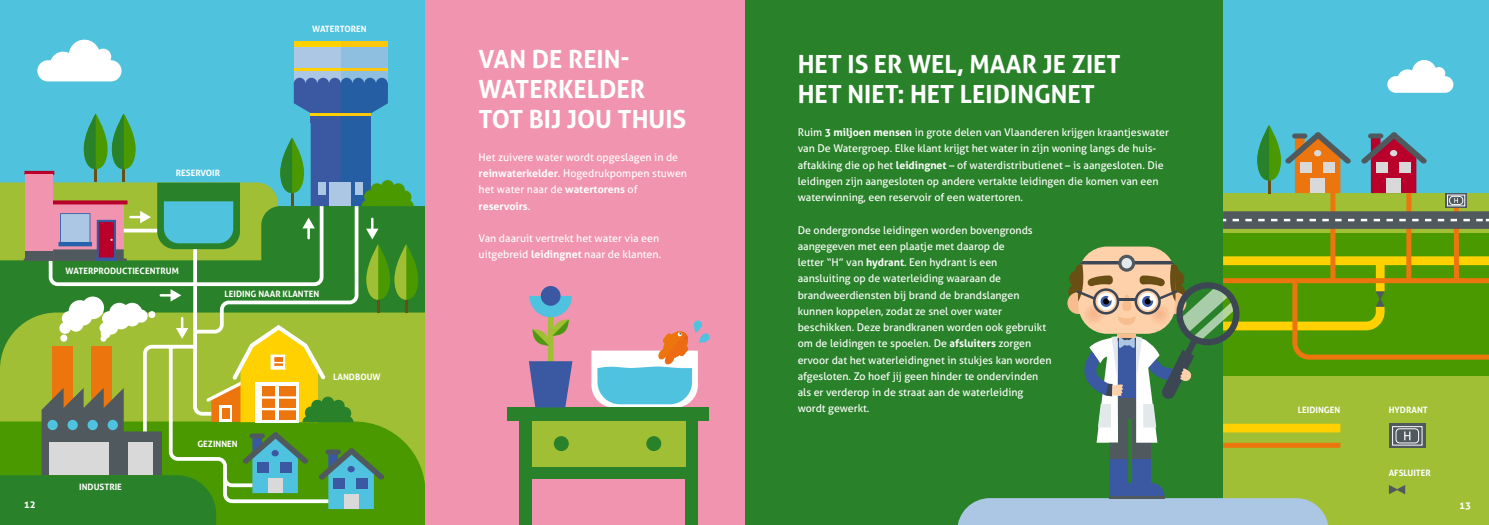
<style>
.page{position:relative;width:1489px;height:525px;background:#fff}
.page>*{position:absolute;margin:0;border:0;box-sizing:border-box;transform-origin:0 0}
.t1{font:700 25px/30px "Aller";color:#fff}
.t2{font:10.62px/16.2px "Aller";color:#fff}
.t3{font:700 10px "Aller";color:#fff}
.t4{font:700 8.75px "Aller";color:#fff}
.s1{font-weight:700}
</style>
<div class="page">
<div style="left:1222px;top:0;width:266px;height:524px;background:#4fc2de"></div>
<div style="left:1222px;top:193px;width:266px;height:331px;background:#a0bf35"></div>
<div style="left:1222px;top:233px;width:266px;height:142px;background:#4a9900"></div>
<svg style="left:1361px;top:132px;width:65px;height:61px"></svg>
<div style="left:1367px;top:133px;width:16px;height:5px;background:#4f595e;border-radius:3px"></div>
<div style="left:1386px;top:178px;width:14px;height:15px;background:#d9d9d9"></div>
<div style="left:1389px;top:150px;width:8px;height:6px;background:#d9d9d9;border-radius:50%"></div>
<div style="left:1375px;top:163px;width:12px;height:10px;background:#d9d9d9"></div>
<div style="left:1398px;top:163px;width:12px;height:10px;background:#d9d9d9"></div>
<div style="left:1406px;top:193px;width:5px;height:87px;background:#ed750d"></div>
<svg style="left:1387px;top:60px;width:66px;height:33px"></svg>
<div style="left:1453px;top:193px;width:5px;height:87px;background:#ed750d"></div>
<svg style="left:1257px;top:125px;width:93px;height:68px"></svg>
<div style="left:1330px;top:192px;width:5px;height:88px;background:#ed750d"></div>
<div style="left:1222px;top:211px;width:266px;height:18px;background:#4f595e"></div>
<svg style="left:1232px;top:219px;width:256px;height:2px"></svg>
<svg style="left:1445px;top:193px;width:21px;height:14px"></svg>
<svg style="left:1446px;top:195px;width:18px;height:11px"></svg>
<svg style="left:1449px;top:196px;width:13px;height:8px"></svg>
<div style="left:1448px;top:196px;width:14px;height:9px;border:1px solid #fff;border-radius:4px"></div>
<svg style="left:1454px;top:198px;width:3px;height:5px"></svg>
<div style="left:0;top:0;width:425px;height:524px;background:#4fc2de"></div>
<div style="left:0;top:312px;width:425px;height:109px;background:#a0bf35"></div>
<svg style="left:384px;top:421px;width:41px;height:103px;fill:#4a9900"></svg>
<div style="left:62px;top:311px;width:15px;height:15px;background:#fff;border-radius:50%"></div>
<div style="left:69px;top:300px;width:22px;height:22px;background:#fff;border-radius:50%"></div>
<div style="left:81px;top:296px;width:23px;height:23px;background:#fff;border-radius:50%"></div>
<div style="left:102px;top:311px;width:15px;height:15px;background:#fff;border-radius:50%"></div>
<div style="left:109px;top:302px;width:20px;height:21px;background:#fff;border-radius:50%"></div>
<div style="left:122px;top:302px;width:20px;height:21px;background:#fff;border-radius:50%"></div>
<svg style="left:141px;top:301px;width:50px;height:17px"></svg>
<hr style="left:377px;top:289px;width:2px;height:23px;background:#694f14">
<hr style="left:405px;top:289px;width:3px;height:23px;background:#694f14">
<svg style="left:191px;top:301px;width:169px;height:17px"></svg>
<div style="left:744px;top:0;width:478px;height:524px;background:#298229"></div>
<div style="left:425px;top:0;width:319px;height:524px;background:#f094b0"></div>
<div style="left:507px;top:407px;width:201px;height:14px;background:#298229"></div>
<div style="left:519px;top:419px;width:13px;height:105px;background:#298229"></div>
<div style="left:685px;top:419px;width:13px;height:105px;background:#298229"></div>
<div style="left:525px;top:465px;width:168px;height:13px;background:#298229"></div>
<div style="left:532px;top:421px;width:153px;height:45px;background:#a0bf35"></div>
<div style="left:554px;top:436px;width:14px;height:15px;background:#298229;border-radius:50%"></div>
<div style="left:646px;top:436px;width:15px;height:15px;background:#298229;border-radius:50%"></div>
<div style="left:548px;top:314px;width:5px;height:53px;background:#a0bf35;border-radius:3px"></div>
<div style="left:540px;top:286px;width:20px;height:19px;background:#3b59a2;border-radius:50%"></div>
<svg style="left:529px;top:296px;width:43px;height:50px"></svg>
<svg style="left:529px;top:361px;width:43px;height:46px"></svg>
<svg style="left:591px;top:320px;width:119px;height:87px"></svg>
<svg style="left:958px;top:246px;width:530px;height:278px"></svg>
<svg style="left:0;top:40px;width:425px;height:261px"></svg>
<svg style="left:0;top:318px;width:384px;height:206px"></svg>
<p class="t4" style="left:312px;top:24px;width:56px">WATERTOREN</p>
<p class="t4" style="left:176px;top:167px;width:46px">RESERVOIR</p>
<p class="t3" style="left:24px;top:498px;width:13px">12</p>
<p class="t4" style="left:66px;top:265px;width:115px">WATERPRODUCTIECENTRUM</p>
<p class="t4" style="left:224px;top:288px;width:96px">LEIDING NAAR KLANTEN</p>
<p class="t4" style="left:79px;top:481px;width:44px">INDUSTRIE</p>
<p class="t4" style="left:197px;top:438px;width:42px">GEZINNEN</p>
<p class="t4" style="left:333px;top:371px;width:49px">LANDBOUW</p>
<h1 class="t1" style="left:478px;top:44px;width:209px">VAN DE REIN-<br>WATERKELDER<br>TOT BIJ JOU THUIS</h1>
<p class="t2" style="left:478px;top:149px;width:210px">Het zuivere water wordt opgeslagen in de <span class="s1">reinwaterkelder</span>. Hogedrukpompen stuwen het water naar de <span class="s1">watertorens</span> of <span class="s1">reservoirs</span>.</p>
<p class="t2" style="left:478px;top:230px;width:184px">Van daaruit vertrekt het water via een uitgebreid <span class="s1">leidingnet</span> naar de klanten.</p>
<h1 class="t1" style="left:797px;top:49px;width:324px">HET IS ER WEL, MAAR JE ZIET<br>HET NIET: HET LEIDINGNET</h1>
<p class="t2" style="left:797px;top:124px;width:373px">Ruim <span class="s1">3 miljoen mensen</span> in grote delen van Vlaanderen krijgen kraantjeswater van De Watergroep. Elke klant krijgt het water in zijn woning langs de huis&shy;aftakking die op het <span class="s1">leidingnet</span> – of waterdistributienet – is aangesloten. Die leidingen zijn aangesloten op andere vertakte leidingen die komen van een waterwinning, een reservoir of een watertoren.</p>
<p class="t2" style="left:797px;top:221px;width:255px">De ondergrondse leidingen worden bovengronds aangegeven met een plaatje met daarop de<br>letter “H” van <span class="s1">hydrant</span>. Een hydrant is een aansluiting op de waterleiding waaraan de brandweerdiensten bij brand de brandslangen kunnen koppelen, zodat ze snel over water beschikken. Deze brandkranen worden ook gebruikt om de leidingen te spoelen. De <span class="s1">afsluiters</span> zorgen ervoor dat het waterleidingnet in stukjes kan worden afgesloten. Zo hoef jij geen hinder te ondervinden als er verderop in de straat aan de waterleiding wordt gewerkt.</p>
<p class="t4" style="left:1297px;top:404px;width:44px">LEIDINGEN</p>
<p class="t4" style="left:1388px;top:404px;width:41px">HYDRANT</p>
<p class="t4" style="left:1388px;top:467px;width:44px">AFSLUITER</p>
<p class="t3" style="left:1458px;top:499px;width:14px">13</p>
</div>
